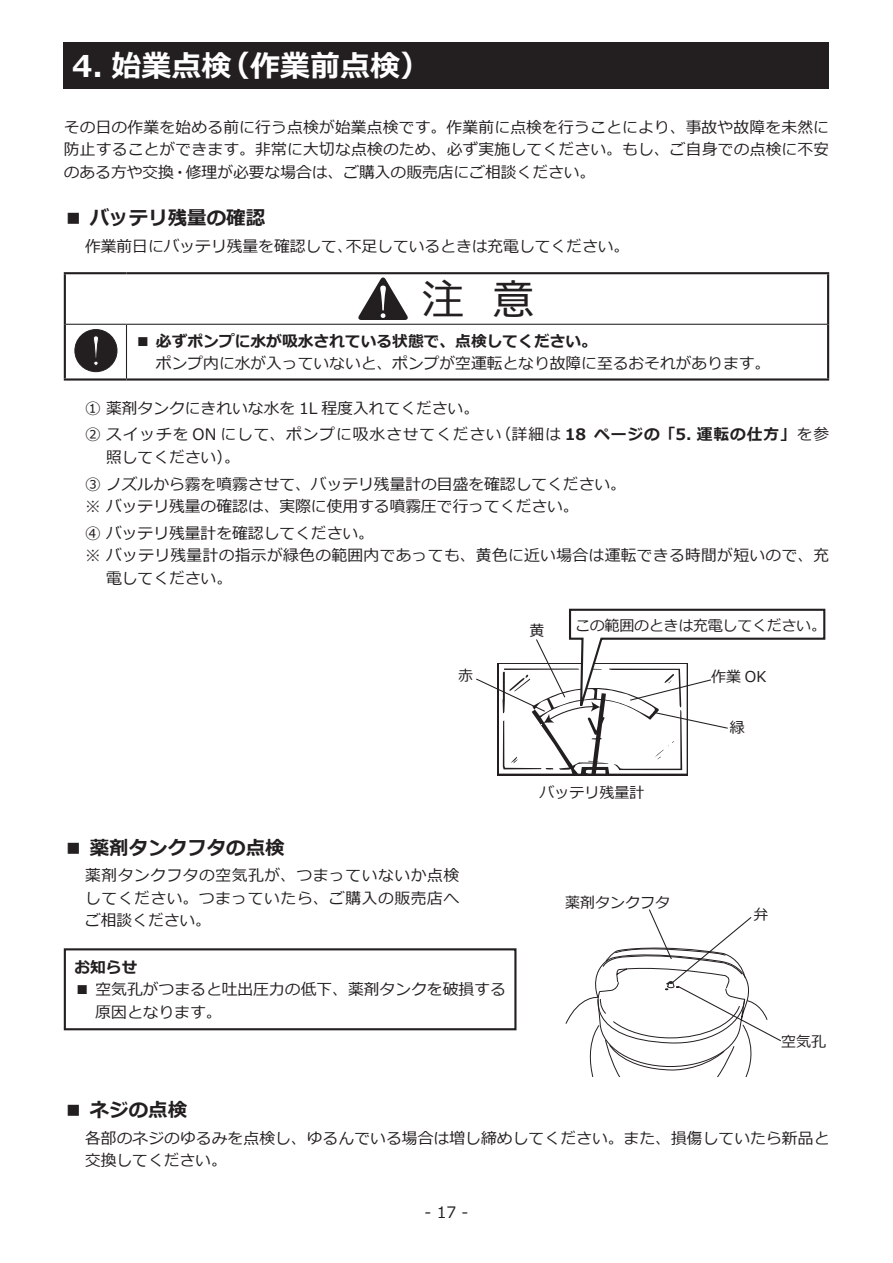
<style>
.page{position:relative;width:893px;height:1263px;background:#fff}
.page>*{position:absolute;margin:0;border:0;box-sizing:border-box;transform-origin:0 0}
.t1{font:42px "Meiryo";color:#231f20}
.章タイトル{font:700 30px "Meiryo";color:#fff}
.大見出し{font:700 19.5px "Meiryo";color:#231f20}
.t2{font:15.75px/22.5px "Meiryo";color:#231f20}
.t3{font:15.75px/22.5px "Meiryo";letter-spacing:.055em;color:#231f20}
.t4{font:15.75px/22.5px "Meiryo";letter-spacing:.02em;color:#231f20}
.t5{font:700 15.75px "Meiryo";color:#231f20}
.図{font:15px "Meiryo";color:#231f20}
.s1{font-weight:700}
</style>
<div class="page">
<div style="left:64px;top:43px;width:765px;height:46px;background:#231f20"></div>
<svg style="left:63px;top:948px;width:454px;height:83px"></svg>
<hr style="left:64px;top:272px;width:62px;height:2px;background:#231f20">
<hr style="left:64px;top:274px;width:2px;height:50px;background:#231f20">
<hr style="left:126px;top:272px;width:703px;height:2px;background:#231f20">
<hr style="left:827px;top:274px;width:2px;height:50px;background:#231f20">
<hr style="left:64px;top:324px;width:2px;height:54px;background:#231f20">
<hr style="left:827px;top:324px;width:2px;height:54px;background:#231f20">
<hr style="left:64px;top:378px;width:62px;height:3px;background:#231f20">
<hr style="left:66px;top:324px;width:60px;height:1px;background:#231f20">
<hr style="left:126px;top:324px;width:701px;height:1px;background:#231f20">
<hr style="left:126px;top:325px;width:1px;height:53px;background:#231f20">
<hr style="left:126px;top:378px;width:703px;height:3px;background:#231f20">
<svg style="left:358px;top:277px;width:50px;height:43px"></svg>
<svg style="left:74px;top:329px;width:43px;height:43px"></svg>
<svg style="left:476px;top:608px;width:350px;height:168px"></svg>
<svg style="left:565px;top:909px;width:216px;height:167px"></svg>
<p class="章タイトル" style="left:72px;top:45px;width:359px">4．始業点検（作業前点検）</p>
<p class="t2" style="left:64px;top:117px;width:767px;text-align:justify">その日の作業を始める前に行う点検が始業点検です。作業前に点検を行うことにより、事故や故障を未然に防止することができます。非常に大切な点検のため、必ず実施してください。もし、ご自身での点検に不安のある方や交換・修理が必要な場合は、ご購入の販売店にご相談ください。</p>
<p class="大見出し" style="left:64px;top:205px;width:203px">■ バッテリ残量の確認</p>
<p class="t2" style="left:85px;top:236px;width:546px">作業前日にバッテリ残量を確認して、不足しているときは充電してください。</p>
<p class="t1" style="left:422px;top:270px;width:114px">注 意</p>
<p class="t2" style="left:156px;top:330px;width:616px;text-indent:-21px"><span class="s1">■ 必ずポンプに水が吸水されている状態で、点検してください。<br></span>ポンプ内に水が入っていないと、ポンプが空運転となり故障に至るおそれがあります。</p>
<p class="t2" style="left:85px;top:397px;width:396px">① 薬剤タンクにきれいな水を 1L 程度入れてください。</p>
<p class="t3" style="left:106px;top:424px;width:724px;text-indent:-21px">② スイッチを ON にして、ポンプに吸水させてください（詳細は <span class="s1">18 ページの「5．運転の仕方」</span>を参照してください）。</p>
<p class="t2" style="left:85px;top:473px;width:542px">③ ノズルから霧を噴霧させて、バッテリ残量計の目盛を確認してください。</p>
<p class="t2" style="left:85px;top:496px;width:495px">※ バッテリ残量の確認は、実際に使用する噴霧圧で行ってください。</p>
<p class="t2" style="left:85px;top:523px;width:290px">④ バッテリ残量計を確認してください。</p>
<p class="t4" style="left:106px;top:545px;width:725px;text-indent:-21px">※ バッテリ残量計の指示が緑色の範囲内であっても、黄色に近い場合は運転できる時間が短いので、充電してください。</p>
<p class="図" style="left:458px;top:665px;width:16px">赤</p>
<p class="大見出し" style="left:64px;top:834px;width:222px">■ 薬剤タンクフタの点検</p>
<p class="t2" style="left:85px;top:865px;width:376px;text-align:justify">薬剤タンクフタの空気孔が、つまっていないか点検してください。つまっていたら、ご購入の販売店へご相談ください。</p>
<p class="t5" style="left:74px;top:956px;width:64px">お知らせ</p>
<p class="t2" style="left:96px;top:979px;width:412px;text-indent:-21px">■ 空気孔がつまると吐出圧力の低下、薬剤タンクを破損する原因となります。</p>
<p class="図" style="left:529px;top:620px;width:16px">黄</p>
<p class="図" style="left:575px;top:615px;width:252px">この範囲のときは充電してください。</p>
<p class="図" style="left:711px;top:666px;width:57px">作業 OK</p>
<p class="図" style="left:730px;top:717px;width:16px">緑</p>
<p class="図" style="left:539px;top:782px;width:106px">バッテリ残量計</p>
<p class="図" style="left:565px;top:892px;width:106px">薬剤タンクフタ</p>
<p class="図" style="left:753px;top:904px;width:16px">弁</p>
<p class="図" style="left:781px;top:1031px;width:46px">空気孔</p>
<p class="大見出し" style="left:64px;top:1096px;width:125px">■ ネジの点検</p>
<p class="t2" style="left:85px;top:1128px;width:746px">各部のネジのゆるみを点検し、ゆるんでいる場合は増し締めしてください。また、損傷していたら新品と交換してください。</p>
<p class="t2" style="left:424px;top:1202px;width:46px">- 17 -</p>
</div>
